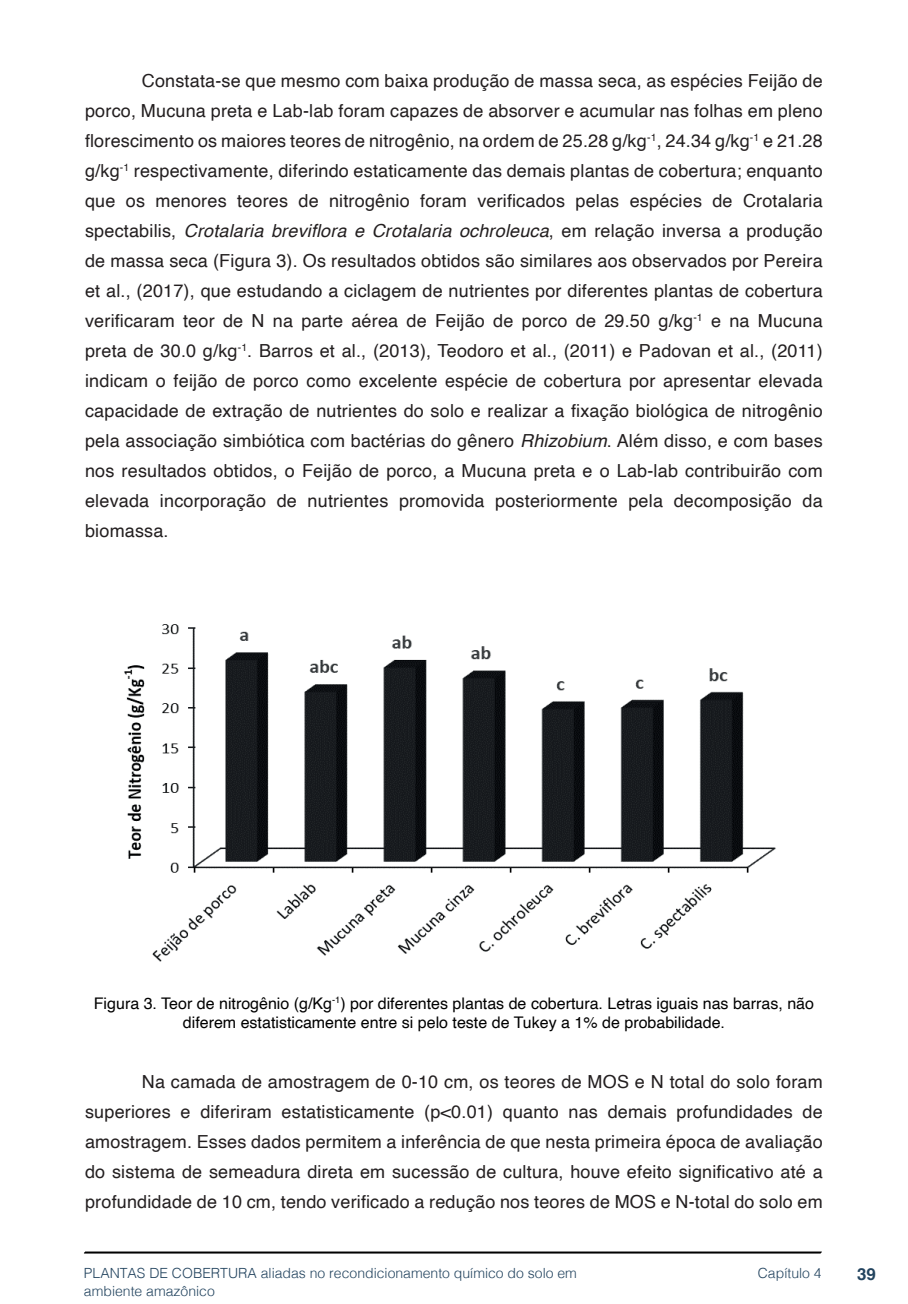
<style>
.page{position:relative;width:908px;height:1304px;background:#fff}
.page>*{position:absolute;margin:0;border:0;box-sizing:border-box;transform-origin:0 0}
.t1{font:18px/30px "Helvetica";letter-spacing:.01em;color:#231f20;text-align:justify}
.t2{font:700 16.8px "Helvetica";color:#23445f}
.t3{font:16px/19.2px "Helvetica";color:#000;text-align:center}
.t4{font:300 14px/18px "Helvetica";color:#23445f}
.s1{font-style:italic}
</style>
<div class="page">
<svg style="left:84px;top:1251px;width:737px;height:3px;background:#515151"></svg>
<img style="left:124px;top:624px;width:652px;height:338px">
<p class="t1" style="left:85px;top:66px;width:739px;text-indent:57px">Constata-se que mesmo com baixa produção de massa seca, as espécies Feijão de porco, Mucuna preta e Lab-lab foram capazes de absorver e acumular nas folhas em pleno florescimento os maiores teores de nitrogênio, na ordem de 25.28 g/kg<sup>-1</sup>, 24.34 g/kg<sup>-1</sup> e 21.28 g/kg<sup>-1</sup> respectivamente, diferindo estaticamente das demais plantas de cobertura; enquanto que os menores teores de nitrogênio foram verificados pelas espécies de Crotalaria spectabilis, <span class="s1">Crotalaria breviflora e Crotalaria ochroleuca</span>, em relação inversa a produção de massa seca (Figura 3). Os resultados obtidos são similares aos observados por Pereira et al., (2017), que estudando a ciclagem de nutrientes por diferentes plantas de cobertura verificaram teor de N na parte aérea de Feijão de porco de 29.50 g/kg<sup>-1</sup> e na Mucuna preta de 30.0 g/kg<sup>-1</sup>. Barros et al., (2013), Teodoro et al., (2011) e Padovan et al., (2011) indicam o feijão de porco como excelente espécie de cobertura por apresentar elevada capacidade de extração de nutrientes do solo e realizar a fixação biológica de nitrogênio pela associação simbiótica com bactérias do gênero <span class="s1">Rhizobium</span>. Além disso, e com bases nos resultados obtidos, o Feijão de porco, a Mucuna preta e o Lab-lab contribuirão com elevada incorporação de nutrientes promovida posteriormente pela decomposição da biomassa.</p>
<p class="t3" style="left:94px;top:994px;width:721px">Figura 3. Teor de nitrogênio (g/Kg<sup>-1</sup>) por diferentes plantas de cobertura. Letras iguais nas barras, não diferem estatisticamente entre si pelo teste de Tukey a 1% de probabilidade.</p>
<p class="t1" style="left:85px;top:1067px;width:738px;text-indent:57px">Na camada de amostragem de 0-10 cm, os teores de MOS e N total do solo foram superiores e diferiram estatisticamente (p&lt;0.01) quanto nas demais profundidades de amostragem. Esses dados permitem a inferência de que nesta primeira época de avaliação do sistema de semeadura direta em sucessão de cultura, houve efeito significativo até a profundidade de 10 cm, tendo verificado a redução nos teores de MOS e N-total do solo em</p>
<p class="t4" style="left:84px;top:1263px;width:494px">PLANTAS DE COBERTURA aliadas no recondicionamento químico do solo em ambiente amazônico</p>
<p class="t4" style="left:757px;top:1263px;width:65px">Capítulo 4</p>
<p class="t2" style="left:856px;top:1264px;width:20px">39</p>
</div>
